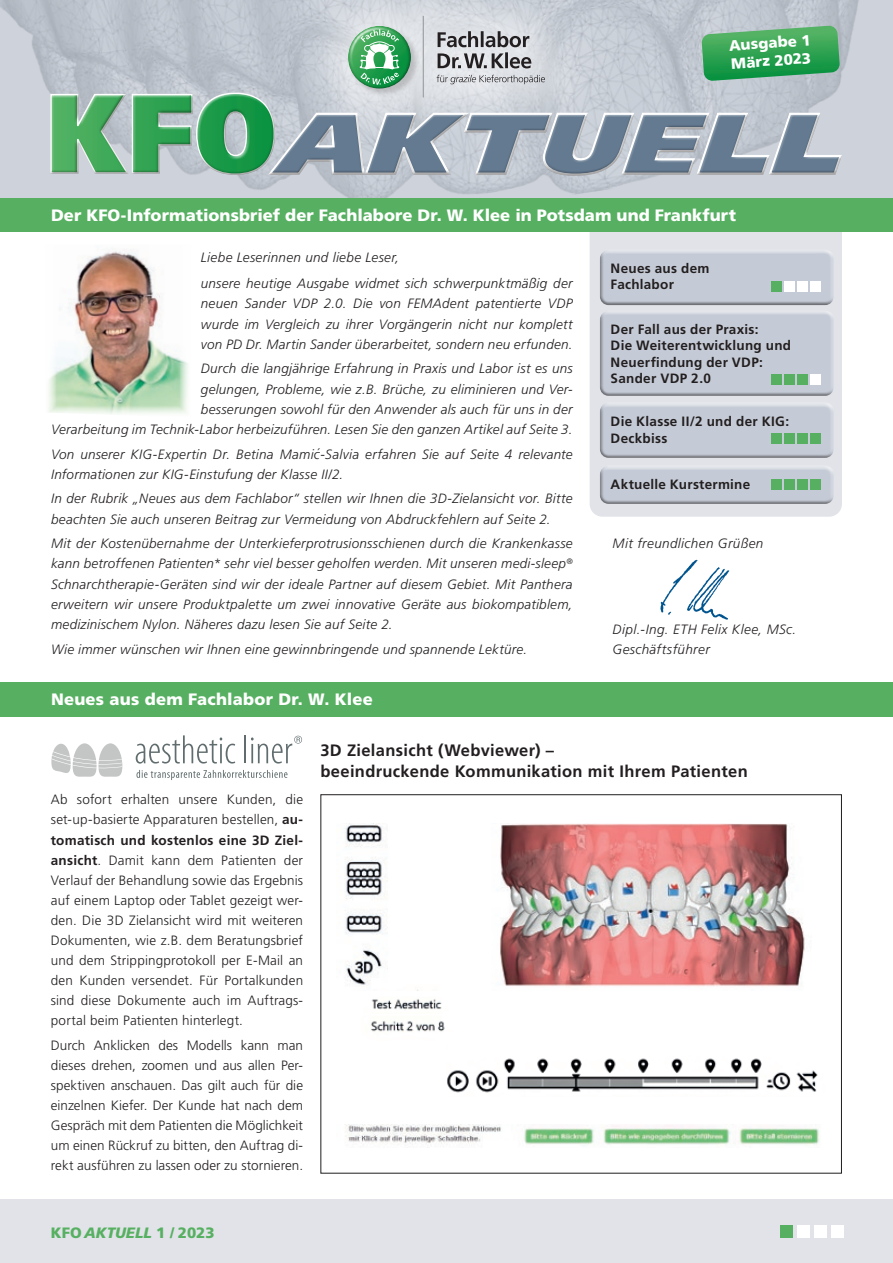
<style>
.page{position:relative;width:893px;height:1263px;background:#fff}
.page>*{position:absolute;margin:0;border:0;box-sizing:border-box;transform-origin:0 0}
.t1{font:900 16.5px "Frutiger LT Std";letter-spacing:.005em;color:#fff}
.t2{font:700 16.5px/20.2px "Frutiger LT Std";letter-spacing:.02em;color:#231f20}
.t3{font:900 15px "Frutiger LT Std";color:#57b061}
.t4{font:900 15px/18px "Frutiger LT Std";color:#fff}
.t5{font:italic 300 13.5px/20.2px "Frutiger LT Std";letter-spacing:.02em;color:#231f20}
.t6{font:300 13.5px/20.1px "Frutiger LT Std";letter-spacing:.005em;color:#231f20;text-align:justify}
.t7{font:700 13.5px/16.5px "Frutiger LT Std";letter-spacing:.02em;color:#231f20}
.s1{font-weight:700}
.s2{font-style:italic}
</style>
<div class="page">
<div style="left:0;top:1199px;width:893px;height:64px;background:#e1e3e8"></div>
<div style="left:590px;top:232px;width:252px;height:285px;background:#e1e3e8"></div>
<div style="left:0;top:198px;width:893px;height:34px;background:#57b061"></div>
<div style="left:814px;top:1225px;width:12px;height:12px;background:#fff"></div>
<div style="left:831px;top:1225px;width:12px;height:12px;background:#fff"></div>
<div style="left:797px;top:1225px;width:12px;height:12px;background:#fff"></div>
<div style="left:780px;top:1225px;width:12px;height:12px;background:#57b061"></div>
<img style="left:0;top:0;width:893px;height:198px">
<div style="left:598px;top:461px;width:240px;height:41px;background:#e1e3e8"></div>
<div style="left:597px;top:467px;width:239px;height:37px;background:#231f20;opacity:.51"></div>
<div style="left:598px;top:398px;width:240px;height:58px;background:#e1e3e8"></div>
<div style="left:597px;top:404px;width:239px;height:55px;background:#231f20;opacity:.51"></div>
<div style="left:598px;top:306px;width:236px;height:85px;background:#e1e3e8"></div>
<div style="left:597px;top:313px;width:237px;height:83px;background:#231f20;opacity:.51"></div>
<div style="left:598px;top:245px;width:240px;height:58px;background:#e1e3e8"></div>
<div style="left:597px;top:252px;width:239px;height:54px;background:#231f20;opacity:.51"></div>
<img style="left:48px;top:249px;width:140px;height:165px">
<div style="left:293px;top:0;width:306px;height:152px;background:#fff;opacity:.58"></div>
<div style="left:348px;top:25px;width:72px;height:73px;background:#231f20;opacity:.2"></div>
<svg style="left:345px;top:24px;width:66px;height:65px;background:#8ebea1"></svg>
<hr style="left:423px;top:16px;width:1px;height:81px;background:#939598">
<svg style="left:438px;top:31px;width:93px;height:37px;background:#a0a1a4"></svg>
<svg style="left:437px;top:75px;width:108px;height:9px"></svg>
<svg style="left:360px;top:29px;width:40px;height:56px"></svg>
<svg style="left:50px;top:92px;width:806px;height:85px;background:#95b0ad"></svg>
<div style="left:0;top:682px;width:893px;height:34px;background:#57b061"></div>
<div style="left:797px;top:375px;width:10px;height:10px;background:#57b061"></div>
<div style="left:771px;top:375px;width:10px;height:10px;background:#57b061"></div>
<div style="left:810px;top:375px;width:10px;height:10px;background:#fff"></div>
<div style="left:784px;top:375px;width:10px;height:10px;background:#57b061"></div>
<div style="left:784px;top:433px;width:10px;height:10px;background:#57b061"></div>
<div style="left:810px;top:433px;width:10px;height:10px;background:#57b061"></div>
<div style="left:771px;top:433px;width:10px;height:10px;background:#57b061"></div>
<div style="left:797px;top:433px;width:10px;height:10px;background:#57b061"></div>
<div style="left:797px;top:480px;width:10px;height:10px;background:#57b061"></div>
<div style="left:771px;top:480px;width:10px;height:10px;background:#57b061"></div>
<div style="left:810px;top:480px;width:10px;height:10px;background:#57b061"></div>
<div style="left:784px;top:480px;width:10px;height:10px;background:#57b061"></div>
<div style="left:797px;top:281px;width:10px;height:11px;background:#fff"></div>
<div style="left:771px;top:281px;width:10px;height:11px;background:#57b061"></div>
<div style="left:810px;top:281px;width:10px;height:11px;background:#fff"></div>
<div style="left:784px;top:281px;width:10px;height:11px;background:#fff"></div>
<img style="left:660px;top:559px;width:69px;height:61px">
<svg style="left:701px;top:26px;width:139px;height:55px;background:#48a867"></svg>
<svg style="left:51px;top:743px;width:71px;height:34px"></svg>
<svg style="left:136px;top:735px;width:99px;height:29px"></svg>
<hr style="left:244px;top:735px;width:2px;height:28px;background:#606c6d">
<svg style="left:136px;top:770px;width:151px;height:10px"></svg>
<svg style="left:251px;top:736px;width:51px;height:27px"></svg>
<img style="left:345px;top:824px;width:460px;height:166px">
<img style="left:371px;top:999px;width:71px;height:11px">
<img style="left:371px;top:1020px;width:74px;height:12px">
<img style="left:447px;top:1058px;width:371px;height:35px">
<img style="left:345px;top:1124px;width:475px;height:22px">
<p class="t4" style="left:728px;top:37px;width:83px;rotate:-4deg">Ausgabe 1<br>März 2023</p>
<p class="t1" style="left:51px;top:205px;width:686px">Der KFO-Informationsbrief der Fachlabore Dr. W. Klee in Potsdam und Frankfurt</p>
<p class="t5" style="left:201px;top:247px;width:200px">Liebe Leserinnen und liebe Leser,</p>
<p class="t7" style="left:611px;top:260px;width:100px">Neues aus dem<br>Fachlabor</p>
<p class="t5" style="left:201px;top:273px;width:373px;text-align:justify">unsere heutige Ausgabe widmet sich schwerpunktmäßig der neuen Sander VDP 2.0. Die von FEMAdent patentierte VDP wurde im Vergleich zu ihrer Vorgängerin nicht nur komplett von PD Dr. Martin Sander überarbeitet, sondern neu erfunden.</p>
<p class="t5" style="left:51px;top:359px;width:523px;text-align:right">Durch die langjährige Erfahrung in Praxis und Labor ist es uns<br>gelungen, Probleme, wie z.B. Brüche, zu eliminieren und Ver-<br>besserungen sowohl für den Anwender als auch für uns in der<br>Verarbeitung im Technik-Labor herbeizuführen. Lesen Sie den ganzen Artikel auf Seite 3.</p>
<p class="t5" style="left:51px;top:444px;width:523px">Von unserer KIG-Expertin Dr. Betina Mamic´-Salvia erfahren Sie auf Seite 4 relevante<br>Informationen zur KIG-Einstufung der Klasse II/2.</p>
<p class="t5" style="left:51px;top:489px;width:523px">In der Rubrik „Neues aus dem Fachlabor“ stellen wir Ihnen die 3D-Zielansicht vor. Bitte beachten Sie auch unseren Beitrag zur Vermeidung von Abdruckfehlern auf Seite 2.</p>
<p class="t5" style="left:51px;top:533px;width:523px;text-align:justify">Mit der Kostenübernahme der Unterkieferprotrusionsschienen durch die Krankenkasse kann betroffenen Patienten* sehr viel besser geholfen werden. Mit unseren medi-sleep<sup>® </sup>Schnarchtherapie-Geräten sind wir der ideale Partner auf diesem Gebiet. Mit Panthera erweitern wir unsere Produktpalette um zwei innovative Geräte aus biokompatiblem, medizinischem Nylon. Näheres dazu lesen Sie auf Seite 2.</p>
<p class="t5" style="left:51px;top:639px;width:478px">Wie immer wünschen wir Ihnen eine gewinnbringende und spannende Lektüre.</p>
<p class="t7" style="left:611px;top:321px;width:182px">Der Fall aus der Praxis:<br>Die Weiterentwicklung und<br>Neuerfindung der VDP:<br>Sander VDP 2.0</p>
<p class="t7" style="left:611px;top:413px;width:180px">Die Klasse II/2 und der KIG:<br>Deckbiss</p>
<p class="t7" style="left:611px;top:476px;width:141px">Aktuelle Kurstermine</p>
<p class="t5" style="left:613px;top:533px;width:152px">Mit freundlichen Grüßen</p>
<p class="t5" style="left:613px;top:620px;width:185px;line-height:19.5px">Dipl.-Ing. ETH Felix Klee, MSc.<br>Geschäftsführer</p>
<p class="t1" style="left:51px;top:689px;width:323px">Neues aus dem Fachlabor Dr. W. Klee</p>
<p class="t6" style="left:51px;top:790px;width:254px">Ab sofort erhalten unsere Kunden, die set-up-basierte Apparaturen bestellen, <span class="s1">au&shy;tomatisch und kostenlos eine 3D Ziel&shy;ansicht</span>. Damit kann dem Patienten der Verlauf der Behandlung sowie das Ergebnis auf einem Laptop oder Tablet gezeigt wer&shy;den. Die 3D Zielansicht wird mit weiteren Dokumenten, wie z.B. dem Beratungsbrief und dem Strippingprotokoll per E-Mail an den Kunden versendet. Für Portalkunden sind diese Dokumente auch im Auftrags&shy;portal beim Patienten hinterlegt.</p>
<p class="t6" style="left:51px;top:1035px;width:254px">Durch Anklicken des Modells kann man dieses drehen, zoomen und aus allen Per&shy;spektiven anschauen. Das gilt auch für die einzelnen Kiefer. Der Kunde hat nach dem Gespräch mit dem Patienten die Möglichkeit um einen Rückruf zu bitten, den Auftrag di&shy;rekt ausführen zu lassen oder zu stornieren.</p>
<p class="t2" style="left:320px;top:741px;width:429px">3D Zielansicht (Webviewer) –<br>beeindruckende Kommunikation mit Ihrem Patienten</p>
<p class="t3" style="left:51px;top:1223px;width:165px">KFO <span class="s2">AKTUELL</span> 1 / 2023</p>
</div>
